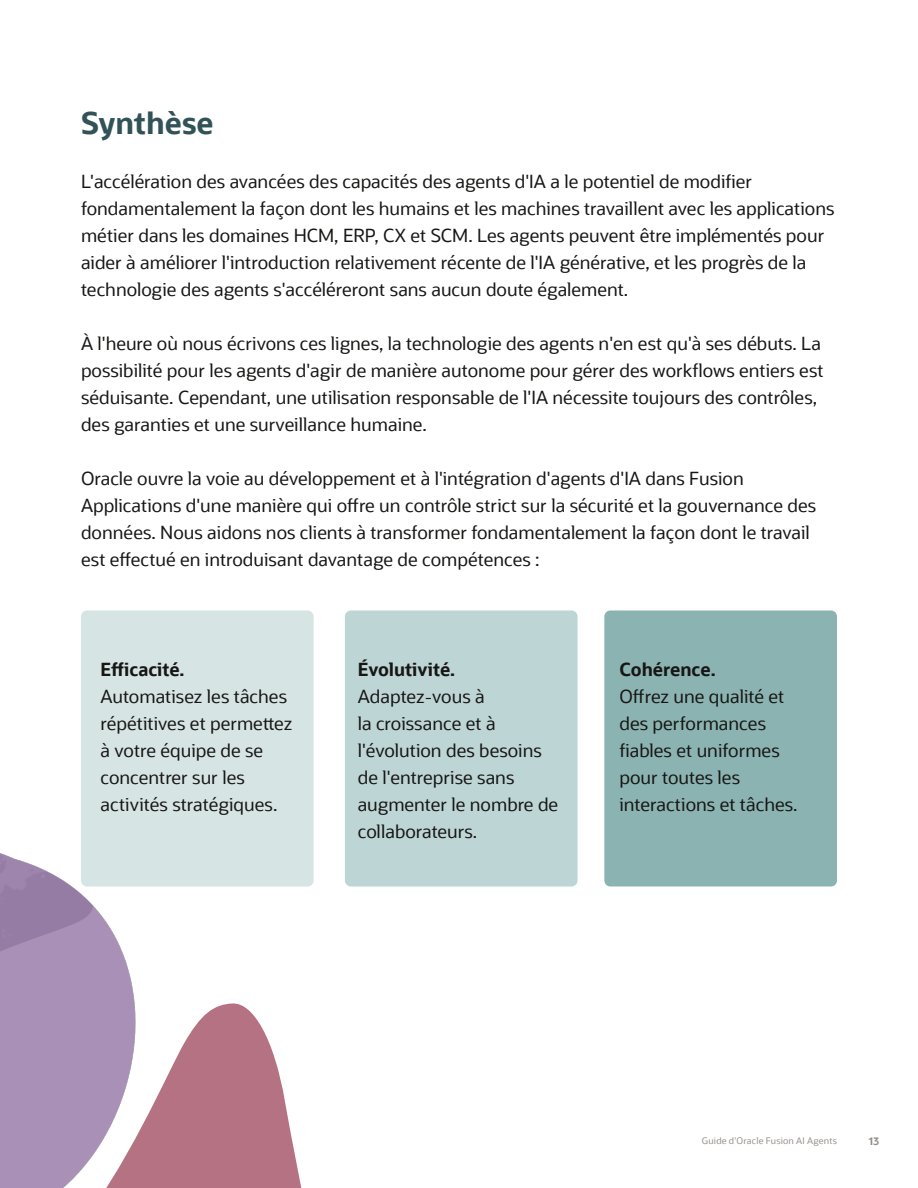
<style>
.page{position:relative;width:918px;height:1188px;background:#fff}
.page>*{position:absolute;margin:0;border:0;box-sizing:border-box;transform-origin:0 0}
.A__Body_Heading{font:700 30px "Oracle Sans";color:#315357}
.A__Body_Heading-2{font:18px/27px "Oracle Sans";color:#171615}
.A__Body_Heading-3{font:700 18px "Oracle Sans";color:#171615}
.t1{font:700 10.5px "Oracle Sans";color:#958f8b}
.t2{font:9px "Oracle Sans";letter-spacing:.025em;color:#958f8b}
</style>
<div class="page">
<svg style="left:184px;top:1003px;width:118px;height:185px;fill:#b47282"></svg>
<div style="left:81px;top:610px;width:233px;height:276px;background:#d6e5e4;border-radius:6px"></div>
<div style="left:345px;top:610px;width:233px;height:276px;background:#bdd5d5;border-radius:6px"></div>
<div style="left:604px;top:610px;width:233px;height:276px;background:#8ab3b1;border-radius:6px"></div>
<img style="left:0;top:853px;width:184px;height:335px">
<p class="A__Body_Heading" style="left:81px;top:104px;width:134px">Synthèse</p>
<p class="A__Body_Heading-2" style="left:81px;top:168px;width:755px">L'accélération des avancées des capacités des agents d'IA a le potentiel de modifier fondamentalement la façon dont les humains et les machines travaillent avec les applications métier dans les domaines HCM, ERP, CX et SCM. Les agents peuvent être implémentés pour aider à améliorer l'introduction relativement récente de l'IA générative, et les progrès de la technologie des agents s'accéléreront sans aucun doute également.</p>
<p class="A__Body_Heading-2" style="left:81px;top:330px;width:744px">À l'heure où nous écrivons ces lignes, la technologie des agents n'en est qu'à ses débuts. La possibilité pour les agents d'agir de manière autonome pour gérer des workflows entiers est séduisante. Cependant, une utilisation responsable de l'IA nécessite toujours des contrôles, des garanties et une surveillance humaine.</p>
<p class="A__Body_Heading-2" style="left:81px;top:465px;width:737px">Oracle ouvre la voie au développement et à l'intégration d'agents d'IA dans Fusion Applications d'une manière qui offre un contrôle strict sur la sécurité et la gouvernance des données. Nous aidons nos clients à transformer fondamentalement la façon dont le travail est effectué en introduisant davantage de compétences :</p>
<p class="A__Body_Heading-3" style="left:100px;top:658px;width:86px">Efficacité.</p>
<p class="A__Body_Heading-2" style="left:100px;top:683px;width:193px">Automatisez les tâches répétitives et permettez à votre équipe de se concentrer sur les activités stratégiques.</p>
<p class="A__Body_Heading-3" style="left:358px;top:658px;width:99px">Évolutivité.</p>
<p class="A__Body_Heading-2" style="left:358px;top:683px;width:202px">Adaptez-vous à<br>la croissance et à l'évolution des besoins de l'entreprise sans augmenter le nombre de collaborateurs.</p>
<p class="A__Body_Heading-3" style="left:619px;top:658px;width:98px">Cohérence.</p>
<p class="A__Body_Heading-2" style="left:619px;top:683px;width:180px">Offrez une qualité et des performances fiables et uniformes pour toutes les interactions et tâches.</p>
<p class="t2" style="left:702px;top:1135px;width:137px">Guide d'Oracle Fusion AI Agents</p>
<p class="t1" style="left:869px;top:1134px;width:12px">13</p>
</div>
